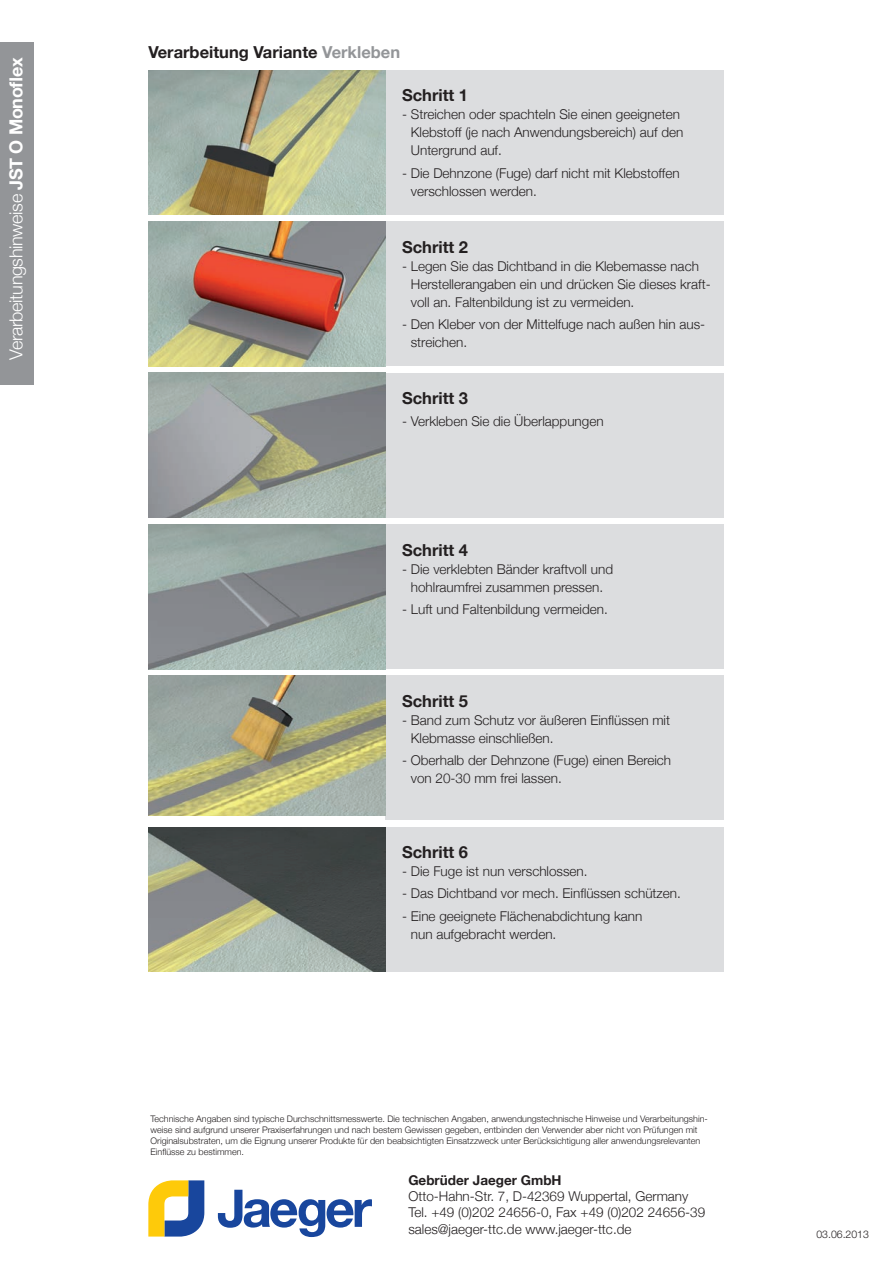
<style>
.page{position:relative;width:893px;height:1263px;background:#fff}
.page>*{position:absolute;margin:0;border:0;box-sizing:border-box;transform-origin:0 0}
.t1{font:300 18px "Helvetica Neue";letter-spacing:-.02em;color:#fff}
.t2{font:700 16.5px "Helvetica Neue";color:#231f20}
.t3{font:300 13.5px/18px "Helvetica Neue";color:#231f20}
.t4{font:700 13.5px "Helvetica Neue";color:#231f20}
.t5{font:300 10.5px "Helvetica Neue LT Std";color:#231f20}
.t6{font:300 9px/10.8px "Helvetica Neue";color:#231f20}
.s1{font-weight:700}
.s2{color:#939598}
</style>
<div class="page">
<svg style="left:148px;top:1180px;width:56px;height:56px"></svg>
<svg style="left:218px;top:1190px;width:154px;height:47px"></svg>
<div style="left:0;top:42px;width:34px;height:343px;background:#939598"></div>
<div style="left:385px;top:525px;width:338px;height:144px;background:#dcdddf"></div>
<div style="left:385px;top:70px;width:338px;height:145px;background:#dcdddf"></div>
<img style="left:148px;top:70px;width:237px;height:145px">
<div style="left:385px;top:222px;width:338px;height:144px;background:#dcdddf"></div>
<div style="left:385px;top:373px;width:338px;height:145px;background:#dcdddf"></div>
<img style="left:148px;top:222px;width:237px;height:144px">
<img style="left:148px;top:373px;width:237px;height:144px">
<div style="left:385px;top:676px;width:338px;height:144px;background:#dcdddf"></div>
<img style="left:148px;top:525px;width:237px;height:144px">
<div style="left:385px;top:827px;width:338px;height:145px;background:#dcdddf"></div>
<img style="left:148px;top:827px;width:237px;height:145px">
<img style="left:148px;top:676px;width:237px;height:140px">
<h1 class="t1" style="left:2px;top:360px;width:304px;rotate:-90deg">Verarbeitungshinweise <span class="s1">JST O Monoflex</span></h1>
<p class="t2" style="left:148px;top:39px;width:253px">Verarbeitung Variante <span class="s2">Verkleben</span></p>
<p class="t2" style="left:402px;top:82px;width:68px">Schritt 1</p>
<p class="t3" style="left:411px;top:105px;width:274px;text-indent:-9px">- Streichen oder spachteln Sie einen geeigneten<br>Klebstoff (je nach Anwendungsbereich) auf den<br>Untergrund auf.</p>
<p class="t3" style="left:411px;top:163px;width:270px;text-indent:-9px">- Die Dehnzone (Fuge) darf nicht mit Klebstoffen verschlossen werden.</p>
<p class="t2" style="left:402px;top:234px;width:68px">Schritt 2</p>
<p class="t3" style="left:411px;top:256px;width:301px;text-indent:-9px">- Legen Sie das Dichtband in die Klebemasse nach<br>Herstellerangaben ein und drücken Sie dieses kraft&shy;voll an. Faltenbildung ist zu vermeiden.</p>
<p class="t3" style="left:411px;top:314px;width:296px;text-indent:-9px">- Den Kleber von der Mittelfuge nach außen hin aus&shy;streichen.</p>
<p class="t2" style="left:402px;top:385px;width:68px">Schritt 3</p>
<p class="t3" style="left:402px;top:412px;width:203px">- Verkleben Sie die Überlappungen</p>
<p class="t2" style="left:402px;top:537px;width:68px">Schritt 4</p>
<p class="t3" style="left:402px;top:559px;width:213px;text-align:center">- Die verklebten Bänder kraftvoll und hohlraumfrei zusammen pressen.</p>
<p class="t3" style="left:402px;top:599px;width:207px">- Luft und Faltenbildung vermeiden.</p>
<p class="t2" style="left:402px;top:688px;width:68px">Schritt 5</p>
<p class="t3" style="left:411px;top:710px;width:261px;text-indent:-9px">- Band zum Schutz vor äußeren Einflüssen mit<br>Klebmasse einschließen.</p>
<p class="t3" style="left:411px;top:750px;width:262px;text-indent:-9px">- Oberhalb der Dehnzone (Fuge) einen Bereich von 20-30 mm frei lassen.</p>
<p class="t2" style="left:402px;top:839px;width:68px">Schritt 6</p>
<p class="t3" style="left:402px;top:861px;width:187px">- Die Fuge ist nun verschlossen.</p>
<p class="t3" style="left:402px;top:884px;width:280px">- Das Dichtband vor mech. Einflüssen schützen.</p>
<p class="t3" style="left:411px;top:906px;width:233px;text-indent:-9px">- Eine geeignete Flächenabdichtung kann nun aufgebracht werden.</p>
<p class="t6" style="left:151px;top:1113px;width:559px">Technische Angaben sind typische Durchschnittsmesswerte. Die technischen Angaben, anwendungstechnische Hinweise und Verarbeitungshin&shy;weise sind aufgrund unserer Praxiserfahrungen und nach bestem Gewissen gegeben, entbinden den Verwender aber nicht von Prüfungen mit Originalsubstraten, um die Eignung unserer Produkte für den beabsichtigten Einsatzzweck unter Berücksichtigung aller anwendungsrelevanten Einflüsse zu bestimmen.</p>
<p class="t4" style="left:408px;top:1169px;width:155px">Gebrüder Jaeger GmbH</p>
<p class="t3" style="left:408px;top:1187px;width:298px;line-height:16.2px">Otto-Hahn-Str. 7, D-42369 Wuppertal, Germany<br>Tel. +49 (0)202 24656-0, Fax +49 (0)202 24656-39 sales@jaeger-ttc.de www.jaeger-ttc.de</p>
<p class="t5" style="left:816px;top:1228px;width:54px">03.06.2013</p>
</div>
